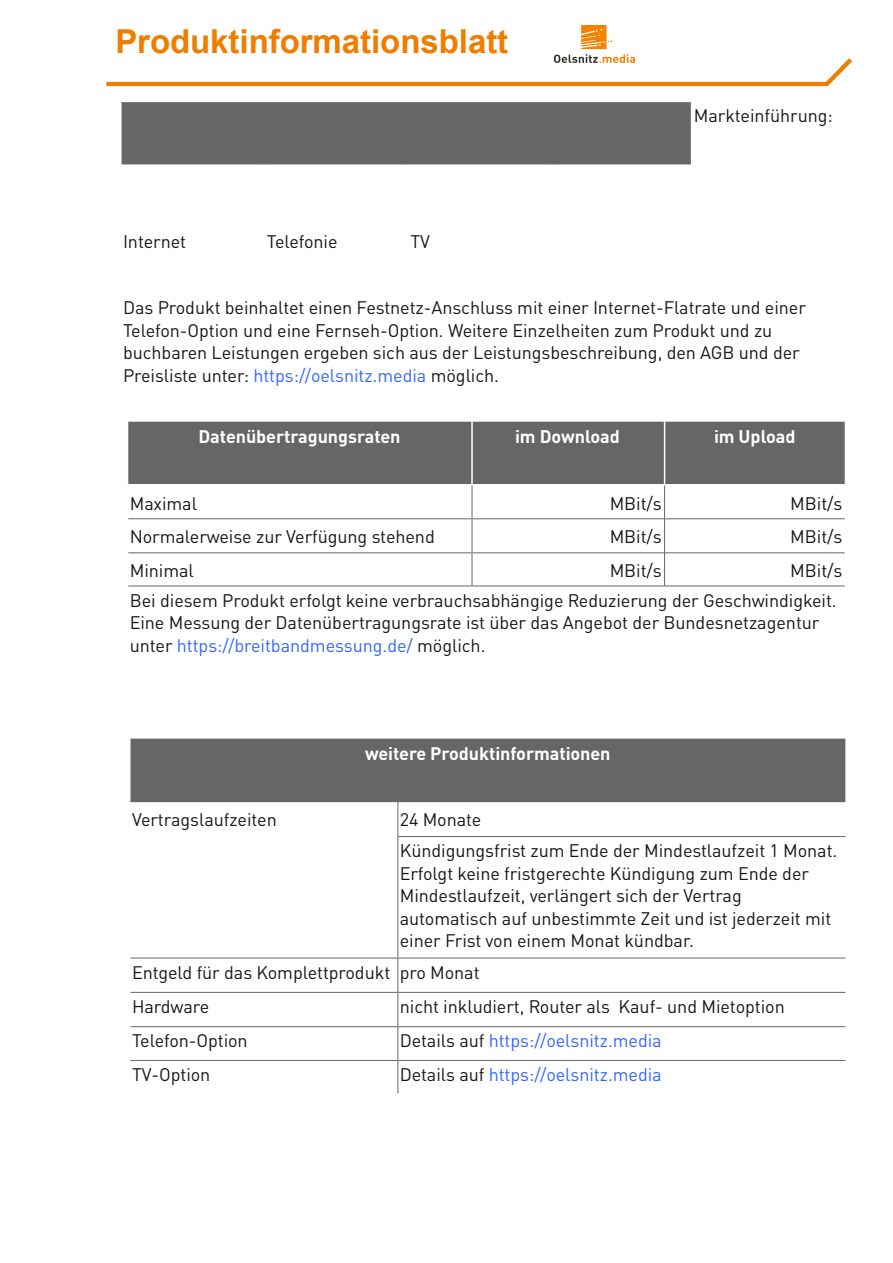
<style>
.page{position:relative;width:893px;height:1263px;background:#fff}
.page>*{position:absolute;margin:0;border:0;box-sizing:border-box;transform-origin:0 0}
.t1{font:700 33px "Arial";color:#ef7d00}
.t2{font:18px/22.5px "DINOT";letter-spacing:-.005em;color:#181715}
.t3{font:700 18px "DINOT";letter-spacing:-.005em;color:#fff}
.t4{font:18px "DINOT";letter-spacing:-.005em;color:#36f}
.s1{color:#36f}
.s2{color:#181715}
</style>
<div class="page">
<hr style="left:106px;top:82px;width:722px;height:4px;background:#ef7d00">
<svg style="left:820px;top:58px;width:33px;height:29px"></svg>
<img style="left:555px;top:26px;width:79px;height:36px">
<div style="left:121px;top:101px;width:571px;height:64px;background:#666"></div>
<hr style="left:691px;top:101px;width:1px;height:64px;background:#fff">
<hr style="left:120px;top:101px;width:2px;height:64px;background:#fff">
<hr style="left:264px;top:164px;width:1px;height:69px;background:#fff">
<hr style="left:407px;top:164px;width:2px;height:69px;background:#fff">
<hr style="left:551px;top:164px;width:2px;height:69px;background:#fff">
<hr style="left:122px;top:164px;width:142px;height:2px;background:#fff">
<hr style="left:265px;top:164px;width:142px;height:2px;background:#fff">
<hr style="left:409px;top:164px;width:142px;height:2px;background:#fff">
<hr style="left:553px;top:164px;width:138px;height:2px;background:#fff">
<hr style="left:122px;top:101px;width:569px;height:1px;background:#fff">
<div style="left:128px;top:421px;width:344px;height:64px;background:#666"></div>
<div style="left:472px;top:421px;width:193px;height:64px;background:#666"></div>
<div style="left:665px;top:421px;width:180px;height:64px;background:#666"></div>
<hr style="left:471px;top:420px;width:2px;height:65px;background:#fff">
<hr style="left:664px;top:420px;width:1px;height:65px;background:#fff">
<hr style="left:472px;top:485px;width:1px;height:34px;background:#666">
<hr style="left:664px;top:485px;width:1px;height:34px;background:#666">
<hr style="left:472px;top:519px;width:1px;height:34px;background:#666">
<hr style="left:664px;top:519px;width:1px;height:34px;background:#666">
<hr style="left:472px;top:553px;width:1px;height:33px;background:#666">
<hr style="left:664px;top:553px;width:1px;height:33px;background:#666">
<hr style="left:128px;top:484px;width:343px;height:1px;background:#fff">
<hr style="left:128px;top:420px;width:343px;height:2px;background:#fff">
<hr style="left:473px;top:484px;width:191px;height:1px;background:#fff">
<hr style="left:473px;top:420px;width:191px;height:2px;background:#fff">
<hr style="left:665px;top:484px;width:180px;height:1px;background:#fff">
<hr style="left:665px;top:420px;width:180px;height:2px;background:#fff">
<hr style="left:128px;top:518px;width:344px;height:1px;background:#666">
<hr style="left:472px;top:518px;width:192px;height:1px;background:#666">
<hr style="left:665px;top:518px;width:180px;height:1px;background:#666">
<hr style="left:128px;top:552px;width:344px;height:1px;background:#666">
<hr style="left:472px;top:552px;width:192px;height:1px;background:#666">
<hr style="left:665px;top:552px;width:180px;height:1px;background:#666">
<hr style="left:128px;top:586px;width:344px;height:1px;background:#666">
<hr style="left:472px;top:586px;width:192px;height:1px;background:#666">
<hr style="left:665px;top:586px;width:180px;height:1px;background:#666">
<div style="left:130px;top:738px;width:716px;height:64px;background:#666"></div>
<hr style="left:845px;top:737px;width:2px;height:65px;background:#fff">
<hr style="left:129px;top:737px;width:2px;height:65px;background:#fff">
<hr style="left:397px;top:801px;width:1px;height:35px;background:#666">
<hr style="left:397px;top:836px;width:1px;height:122px;background:#666">
<hr style="left:397px;top:958px;width:1px;height:34px;background:#666">
<hr style="left:397px;top:992px;width:1px;height:35px;background:#666">
<hr style="left:397px;top:1027px;width:1px;height:33px;background:#666">
<hr style="left:397px;top:1060px;width:1px;height:33px;background:#666">
<hr style="left:131px;top:737px;width:714px;height:2px;background:#fff">
<hr style="left:131px;top:958px;width:266px;height:1px;background:#666">
<hr style="left:398px;top:836px;width:447px;height:1px;background:#666">
<hr style="left:398px;top:958px;width:447px;height:1px;background:#666">
<hr style="left:131px;top:992px;width:266px;height:1px;background:#666">
<hr style="left:398px;top:992px;width:447px;height:1px;background:#666">
<hr style="left:131px;top:1026px;width:266px;height:1px;background:#666">
<hr style="left:398px;top:1026px;width:447px;height:1px;background:#666">
<hr style="left:131px;top:1060px;width:266px;height:1px;background:#666">
<hr style="left:398px;top:1060px;width:447px;height:1px;background:#666">
<h1 class="t1" style="left:115px;top:23px;width:394px">Produktinformationsblatt</h1>
<p class="t2" style="left:123px;top:230px;width:65px">Internet</p>
<p class="t2" style="left:267px;top:230px;width:72px">Telefonie</p>
<p class="t2" style="left:410px;top:230px;width:21px">TV</p>
<p class="t2" style="left:694px;top:104px;width:141px">Markteinführung:</p>
<p class="t2" style="left:123px;top:296px;width:684px">Das Produkt beinhaltet einen Festnetz-Anschluss mit einer Internet-Flatrate und einer Telefon-Option und eine Fernseh-Option. Weitere Einzelheiten zum Produkt und zu buchbaren Leistungen ergeben sich aus der Leistungsbeschreibung, den AGB und der Preisliste unter: <span class="s1">https://oelsnitz.media</span> möglich.</p>
<p class="t3" style="left:198px;top:424px;width:204px">Datenübertragungsraten</p>
<p class="t3" style="left:515px;top:424px;width:106px">im Download</p>
<p class="t3" style="left:714px;top:424px;width:83px">im Upload</p>
<p class="t2" style="left:130px;top:491px;width:69px">Maximal</p>
<p class="t2" style="left:610px;top:491px;width:54px">MBit/s</p>
<p class="t2" style="left:790px;top:491px;width:54px">MBit/s</p>
<p class="t2" style="left:130px;top:525px;width:307px">Normalerweise zur Verfügung stehend</p>
<p class="t2" style="left:610px;top:525px;width:54px">MBit/s</p>
<p class="t2" style="left:790px;top:525px;width:54px">MBit/s</p>
<p class="t2" style="left:130px;top:559px;width:66px">Minimal</p>
<p class="t2" style="left:610px;top:559px;width:54px">MBit/s</p>
<p class="t2" style="left:130px;top:555px;width:714px;line-height:29.4px;text-indent:660px">MBit/s<br>Bei diesem Produkt erfolgt keine verbrauchsabhängige Reduzierung der Geschwindigkeit.</p>
<p class="t2" style="left:130px;top:611px;width:691px">Eine Messung der Datenübertragungsrate ist über das Angebot der Bundesnetzagentur unter <span class="s1">https://breitbandmessung.de/</span> möglich.</p>
<p class="t3" style="left:365px;top:741px;width:247px">weitere Produktinformationen</p>
<p class="t2" style="left:132px;top:807px;width:146px">Vertragslaufzeiten</p>
<p class="t2" style="left:400px;top:803px;width:439px;line-height:31px">24 Monate<br>Kündigungsfrist zum Ende der Mindestlaufzeit 1 Monat.</p>
<p class="t2" style="left:400px;top:861px;width:433px">Erfolgt keine fristgerechte Kündigung zum Ende der Mindestlaufzeit, verlängert sich der Vertrag automatisch auf unbestimmte Zeit und ist jederzeit mit einer Frist von einem Monat kündbar.</p>
<p class="t2" style="left:132px;top:954px;width:349px;line-height:34.3px">Entgeld für das Komplettprodukt pro Monat<br>Hardware</p>
<p class="t2" style="left:400px;top:994px;width:386px">nicht inkludiert, Router als Kauf- und Mietoption</p>
<p class="t2" style="left:132px;top:1029px;width:117px">Telefon-Option</p>
<p class="t4" style="left:400px;top:1028px;width:263px"><span class="s2">Details auf</span> https://oelsnitz.media</p>
<p class="t2" style="left:132px;top:1062px;width:80px">TV-Option</p>
<p class="t4" style="left:400px;top:1062px;width:263px"><span class="s2">Details auf</span> https://oelsnitz.media</p>
</div>
